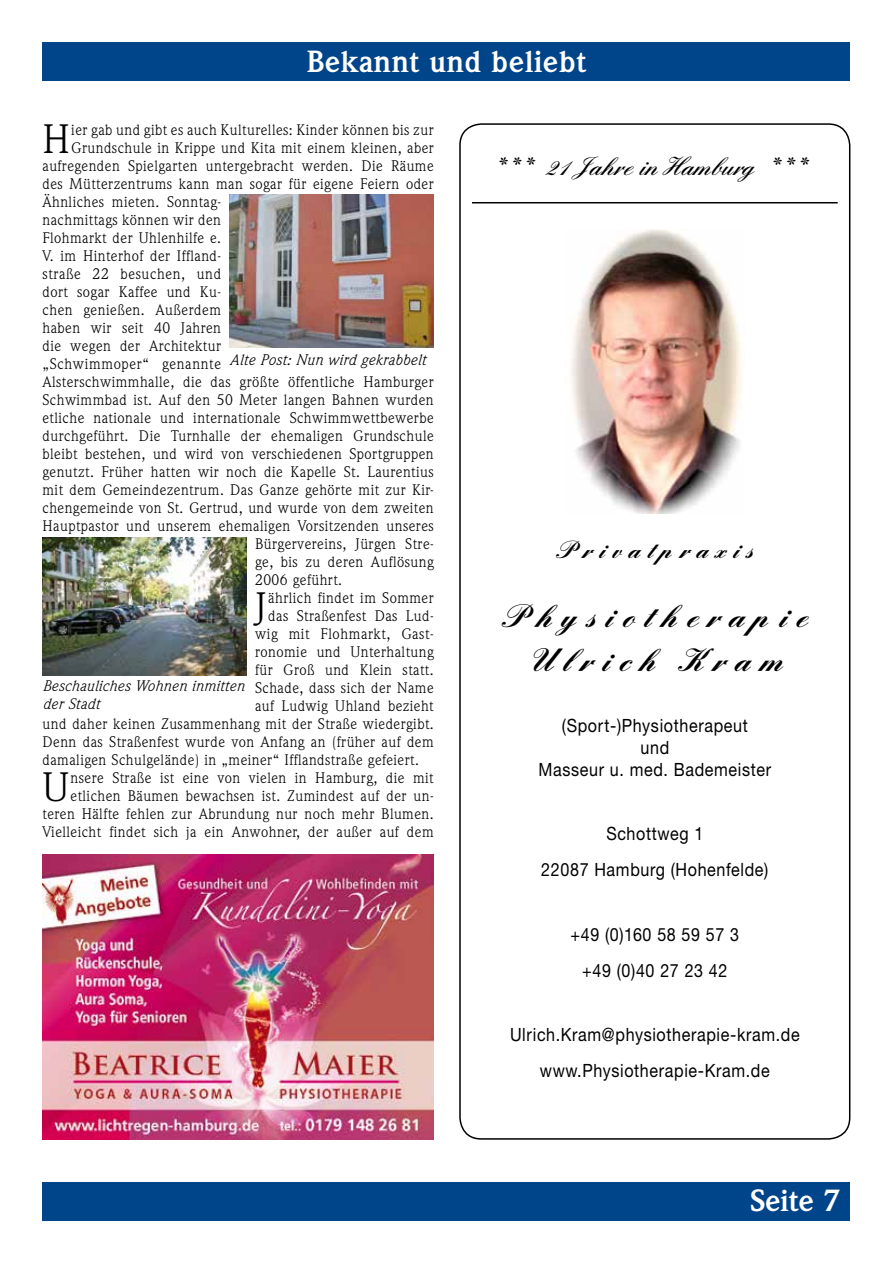
<style>
.page{position:relative;width:893px;height:1263px;background:#fff}
.page>*{position:absolute;margin:0;border:0;box-sizing:border-box;transform-origin:0 0}
.t1{font:40.35px "Weidemann";color:#000}
.t2{font:33px/43.5px "Eng One Bol";letter-spacing:.27em;color:#000;text-align:center}
.t3{font:700 30px "Weidemann";letter-spacing:.02em;color:#fff}
.t4{font:26.4px "Eng One Med";color:#000}
.t5{font:25.05px "Eng One Bol";letter-spacing:.27em;color:#000}
.t6{font:18.3px/36px "Helvetica Neue CE";letter-spacing:.04em;color:#000;text-align:center;scale:.88 1}
.t7{font:italic 15.15px "Weidemann";letter-spacing:.02em;color:#000}
.t8{font:15px/18px "Weidemann";letter-spacing:.03em;color:#000;text-align:right}
.t9{font:italic 15px/18px "Weidemann";letter-spacing:.02em;color:#000}
</style>
<div class="page">
<div style="left:459px;top:123px;width:391px;height:1017px;border:2px solid #000;border-radius:21px"></div>
<hr style="left:472px;top:202px;width:366px;height:1px;background:#000">
<img style="left:571px;top:229px;width:171px;height:284px">
<img style="left:43px;top:855px;width:391px;height:285px">
<div style="left:43px;top:1182px;width:807px;height:38px;background:#00448a"></div>
<div style="left:43px;top:43px;width:807px;height:38px;background:#00448a"></div>
<img style="left:230px;top:195px;width:204px;height:153px">
<img style="left:43px;top:537px;width:204px;height:138px">
<h3 class="t3" style="left:307px;top:44px;width:280px">Bekannt und beliebt</h3>
<h1 class="t1" style="left:43px;top:115px;width:29px">H</h1>
<p class="t8" style="left:71px;top:121px;width:364px">ier gab und gibt es auch Kulturelles: Kinder können bis zur</p>
<p class="t8" style="left:71px;top:139px;width:364px">Grundschule in Krippe und Kita mit einem kleinen, aber</p>
<p class="t8" style="left:43px;top:157px;width:393px">aufregenden Spielgarten untergebracht werden. Die Räume</p>
<p class="t8" style="left:43px;top:175px;width:393px">des Mütterzentrums kann man sogar für eigene Feiern oder</p>
<p class="t8" style="left:43px;top:193px;width:180px">Ähnliches mieten. Sonntag-</p>
<p class="t8" style="left:43px;top:211px;width:180px">nachmittags können wir den</p>
<p class="t8" style="left:43px;top:229px;width:180px">Flohmarkt der Uhlenhilfe e.</p>
<p class="t8" style="left:43px;top:247px;width:180px">V. im Hinterhof der Iffland-</p>
<p class="t8" style="left:43px;top:265px;width:180px">straße 22 besuchen, und</p>
<p class="t8" style="left:43px;top:283px;width:180px">dort sogar Kaffee und Ku-</p>
<p class="t8" style="left:43px;top:301px;width:180px">chen genießen. Außerdem</p>
<p class="t8" style="left:43px;top:319px;width:180px">haben wir seit 40 Jahren</p>
<p class="t8" style="left:43px;top:337px;width:180px">die wegen der Architektur</p>
<p class="t8" style="left:43px;top:355px;width:180px">„Schwimmoper“ genannte</p>
<p class="t8" style="left:43px;top:373px;width:393px">Alsterschwimmhalle, die das größte öffentliche Hamburger</p>
<p class="t8" style="left:43px;top:391px;width:393px">Schwimmbad ist. Auf den 50 Meter langen Bahnen wurden</p>
<p class="t8" style="left:43px;top:409px;width:393px">etliche nationale und internationale Schwimmwettbewerbe</p>
<p class="t8" style="left:43px;top:427px;width:393px">durchgeführt. Die Turnhalle der ehemaligen Grundschule</p>
<p class="t8" style="left:43px;top:445px;width:393px">bleibt bestehen, und wird von verschiedenen Sportgruppen</p>
<p class="t8" style="left:43px;top:463px;width:393px">genutzt. Früher hatten wir noch die Kapelle St. Laurentius</p>
<p class="t8" style="left:43px;top:481px;width:393px">mit dem Gemeindezentrum. Das Ganze gehörte mit zur Kir-</p>
<p class="t8" style="left:43px;top:499px;width:393px">chengemeinde von St. Gertrud, und wurde von dem zweiten</p>
<p class="t8" style="left:43px;top:517px;width:393px">Hauptpastor und unserem ehemaligen Vorsitzenden unseres</p>
<p class="t8" style="left:255px;top:535px;width:180px">Bürgervereins, Jürgen Stre-</p>
<p class="t8" style="left:255px;top:553px;width:180px">ge, bis zu deren Auflösung</p>
<p class="t8" style="left:255px;top:571px;width:89px">2006 geführt.</p>
<h1 class="t1" style="left:255px;top:583px;width:13px">J</h1>
<p class="t8" style="left:268px;top:589px;width:167px">ährlich findet im Sommer</p>
<p class="t7" style="left:230px;top:351px;width:197px">Alte Post: Nun wird gekrabbelt</p>
<p class="t8" style="left:268px;top:607px;width:167px">das Straßenfest Das Lud-</p>
<p class="t8" style="left:255px;top:625px;width:180px">wig mit Flohmarkt, Gast-</p>
<p class="t8" style="left:255px;top:643px;width:180px">ronomie und Unterhaltung</p>
<p class="t8" style="left:255px;top:661px;width:180px">für Groß und Klein statt.</p>
<p class="t8" style="left:255px;top:679px;width:180px">Schade, dass sich der Name</p>
<p class="t8" style="left:255px;top:697px;width:180px">auf Ludwig Uhland bezieht</p>
<p class="t8" style="left:43px;top:715px;width:393px">und daher keinen Zusammenhang mit der Straße wiedergibt.</p>
<p class="t8" style="left:43px;top:733px;width:393px">Denn das Straßenfest wurde von Anfang an (früher auf dem</p>
<p class="t8" style="left:43px;top:751px;width:378px">damaligen Schulgelände) in „meiner“ Ifflandstraße gefeiert.</p>
<h1 class="t1" style="left:43px;top:763px;width:28px">U</h1>
<p class="t9" style="left:43px;top:677px;width:203px">Beschauliches Wohnen inmitten der Stadt</p>
<p class="t8" style="left:43px;top:769px;width:393px">nsere Straße ist eine von vielen in Hamburg, die mit etlichen Bäumen bewachsen ist. Zumindest auf der un&shy;teren Hälfte fehlen zur Abrundung nur noch mehr Blumen.<br>Vielleicht findet sich ja ein Anwohner, der außer auf dem</p>
<h3 class="t4" style="left:487px;top:152px;width:317px">*** 21 Jahre in Hamburg ***</h3>
<h3 class="t5" style="left:557px;top:537px;width:197px">Privatpraxis</h3>
<h2 class="t2" style="left:503px;top:596px;width:305px">Physiotherapie<br>Ulrich Kram</h2>
<p class="t6" style="left:538px;top:715px;width:266px;line-height:21.9px">(Sport-)Physiotherapeut<br>und<br>Masseur u. med. Bademeister</p>
<p class="t6" style="left:541px;top:816px;width:260px">Schottweg 1<br>22087 Hamburg (Hohenfelde)</p>
<p class="t6" style="left:570px;top:916px;width:193px">+49 (0)160 58 59 57 3 +49 (0)40 27 23 42</p>
<p class="t6" style="left:510px;top:1017px;width:331px">Ulrich.Kram@physiotherapie-kram.de www.Physiotherapie-Kram.de</p>
<h3 class="t3" style="left:750px;top:1183px;width:91px">Seite 7</h3>
</div>
